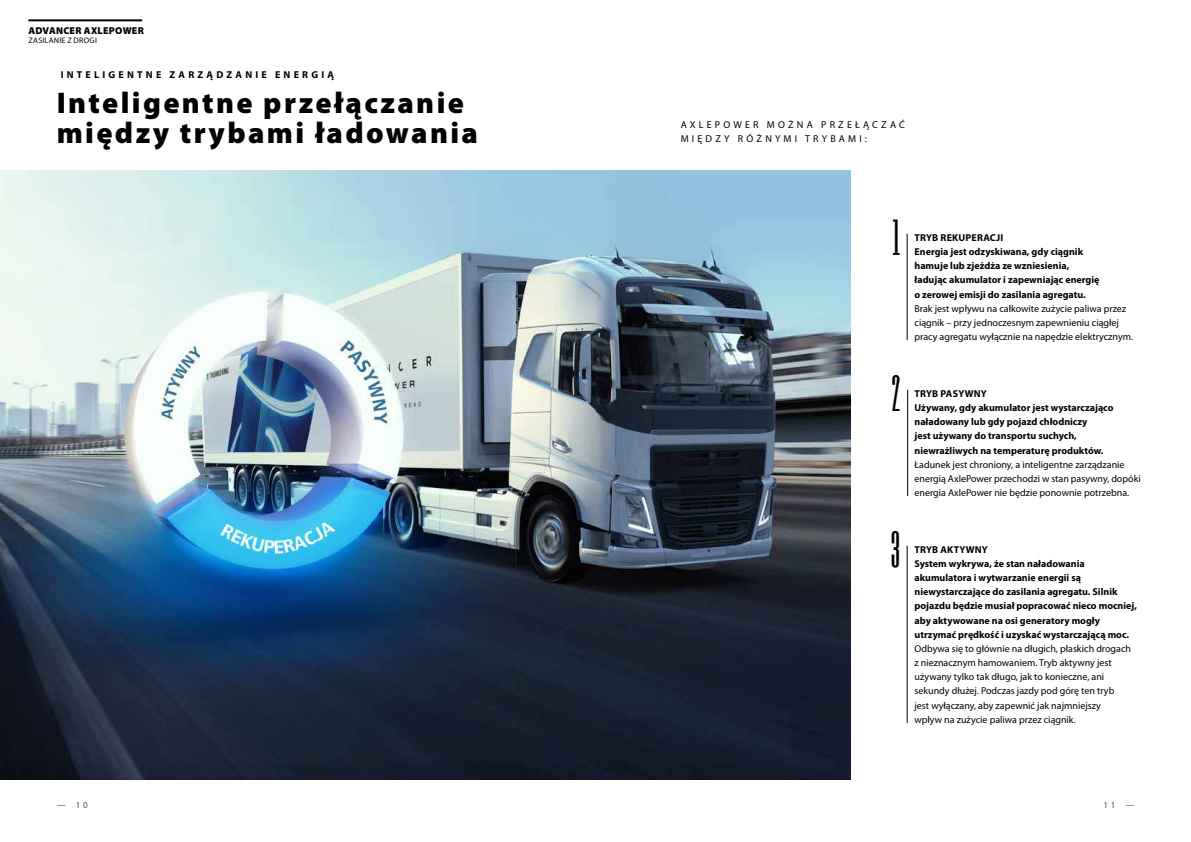
<style>
.page{position:relative;width:1191px;height:842px;background:#fff}
.page>*{position:absolute;margin:0;border:0;box-sizing:border-box;transform-origin:0 0}
.t1{font:42px "Six Caps";color:#000}
.t2{font:900 30px/30px "Myriad Pro";letter-spacing:.08em;color:#000}
.t3{font:700 10px/14.2px "Myriad Pro";color:#000}
.t4{font:10px/14.2px "Myriad Pro";color:#000}
.t5{font:10px/14.2px "Myriad Pro";letter-spacing:.32em;color:#000}
.t6{font:700 10px "Myriad Pro";letter-spacing:.32em;color:#000}
.t7{font:900 10px "Myriad Pro";letter-spacing:.025em;color:#000}
.t8{font:9px "Myriad Pro";color:#4d4d4f}
.t9{font:8px "Myriad Pro";letter-spacing:.03em;color:#000}
</style>
<div class="page">
<hr style="left:28px;top:19px;width:114px;height:2px;background:#000">
<hr style="left:907px;top:234px;width:1px;height:106px;background:#000">
<hr style="left:907px;top:390px;width:1px;height:106px;background:#000">
<hr style="left:907px;top:546px;width:1px;height:177px;background:#000">
<img style="left:0;top:170px;width:850px;height:610px">
<p class="t7" style="left:28px;top:24px;width:117px">ADVANCER AXLEPOWER</p>
<p class="t9" style="left:28px;top:35px;width:70px">ZASILANIE Z DROGI</p>
<p class="t6" style="left:61px;top:69px;width:275px">INTELIGENTNE ZARZĄDZANIE ENERGIĄ</p>
<h2 class="t2" style="left:57px;top:89px;width:423px">Inteligentne przełączanie między trybami ładowania</h2>
<p class="t5" style="left:680px;top:117px;width:226px">AXLEPOWER MOŻNA PRZEŁĄCZAĆ<br>MIĘDZY RÓŻNYMI TRYBAMI:</p>
<h1 class="t1" style="left:892px;top:208px;width:9px">1</h1>
<h1 class="t1" style="left:891px;top:364px;width:10px">2</h1>
<h1 class="t1" style="left:891px;top:520px;width:11px">3</h1>
<p class="t3" style="left:914px;top:231px;width:186px">TRYB REKUPERACJI<br>Energia jest odzyskiwana, gdy ciągnik hamuje lub zjeżdża ze wzniesienia, ładując akumulator i zapewniając energię o zerowej emisji do zasilania agregatu.</p>
<p class="t4" style="left:914px;top:302px;width:220px">Brak jest wpływu na całkowite zużycie paliwa przez ciągnik – przy jednoczesnym zapewnieniu ciągłej pracy agregatu wyłącznie na napędzie elektrycznym.</p>
<p class="t3" style="left:914px;top:386px;width:200px">TRYB PASYWNY<br>Używany, gdy akumulator jest wystarczająco naładowany lub gdy pojazd chłodniczy<br>jest używany do transportu suchych, niewrażliwych na temperaturę produktów.</p>
<p class="t4" style="left:914px;top:457px;width:228px">Ładunek jest chroniony, a inteligentne zarządzanie energią AxlePower przechodzi w stan pasywny, dopóki energia AxlePower nie będzie ponownie potrzebna.</p>
<p class="t3" style="left:914px;top:542px;width:224px">TRYB AKTYWNY<br>System wykrywa, że stan naładowania akumulatora i wytwarzanie energii są niewystarczające do zasilania agregatu. Silnik pojazdu będzie musiał popracować nieco mocniej, aby aktywowane na osi generatory mogły utrzymać prędkość i uzyskać wystarczającą moc.</p>
<p class="t4" style="left:914px;top:642px;width:218px">Odbywa się to głównie na długich, płaskich drogach z nieznacznym hamowaniem. Tryb aktywny jest używany tylko tak długo, jak to konieczne, ani sekundy dłużej. Podczas jazdy pod górę ten tryb jest wyłączany, aby zapewnić jak najmniejszy wpływ na zużycie paliwa przez ciągnik.</p>
<p class="t8" style="left:57px;top:800px;width:32px">— 10</p>
<p class="t8" style="left:1103px;top:800px;width:32px">11 —</p>
</div>
